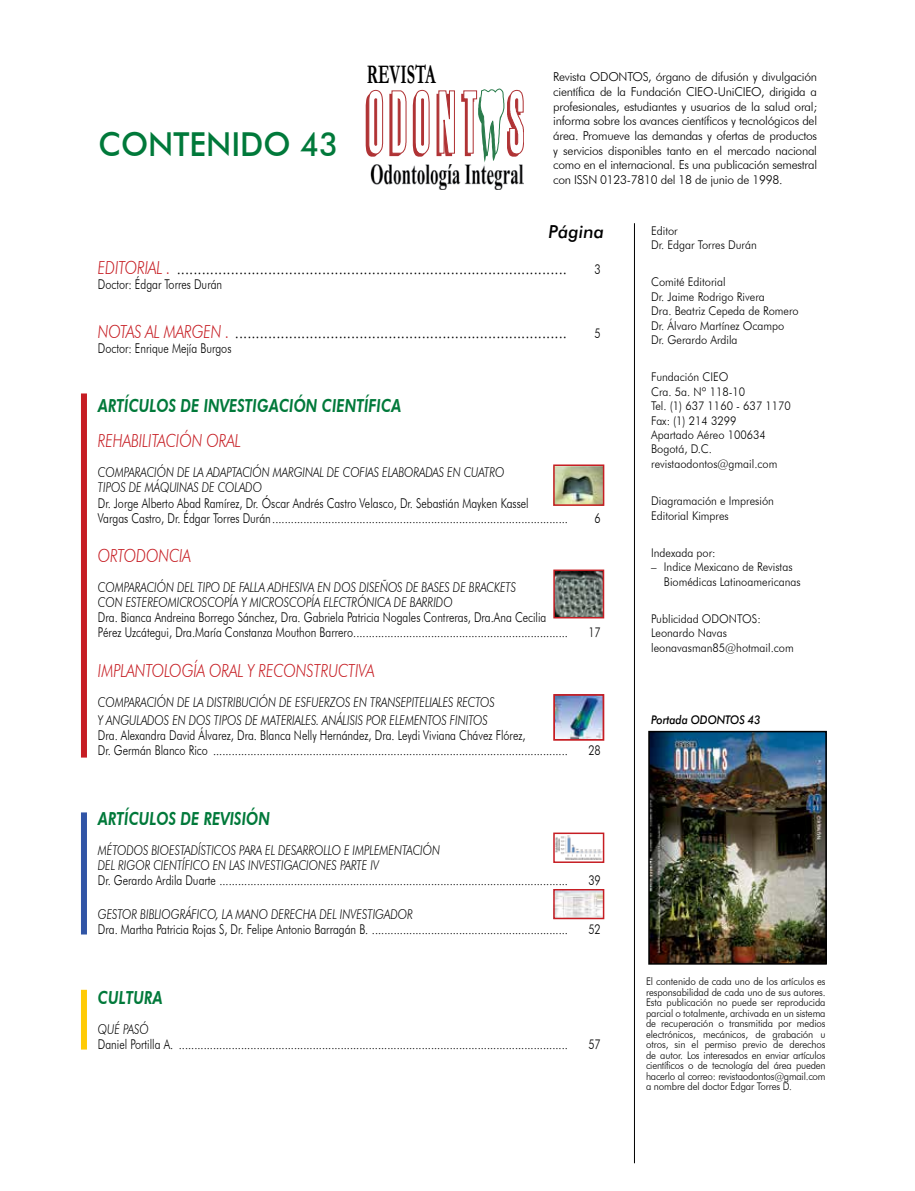
<style>
.page{position:relative;width:915px;height:1191px;background:#fff}
.page>*{position:absolute;margin:0;border:0;box-sizing:border-box;transform-origin:0 0}
.t1{font:500 33px "Futura BT";color:#00793a;scale:.95 1}
.t2{font:700 27px "Garamond";color:#000;scale:.6 1}
.t3{font:300 18px/36.8px "Futura BT";color:#000;scale:.8 1}
.t4{font:italic 800 18px "Futura BT";color:#00793a;scale:.8 1}
.t5{font:italic 300 18px "Futura BT";color:#c61d23;scale:.8 1}
.t6{font:300 13.5px/15px "Futura BT";color:#000;scale:.8 1}
.t7{font:italic 300 13.5px/15px "Futura BT";color:#000;scale:.8 1}
.t8{font:300 12.3px/14.7px "Futura BT";letter-spacing:-.02em;color:#000;text-align:justify}
.t9{font:300 12px/14.4px "Futura BT";color:#000;scale:.92 1}
.t10{font:italic 500 12px "Futura BT";letter-spacing:-.01em;color:#000;scale:.9 1}
.t11{font:300 10.5px/10.5px "Futura BT";letter-spacing:-.015em;color:#000;text-align:justify;scale:.93 1}
.s1{font-weight:500;font-style:italic}
.s2{font-style:italic;color:#c61d23}
</style>
<div class="page">
<img style="left:370px;top:164px;width:153px;height:26px">
<hr style="left:634px;top:223px;width:1px;height:940px;background:#000">
<svg style="left:365px;top:89px;width:158px;height:74px"></svg>
<div style="left:81px;top:393px;width:6px;height:364px;background:#c61d23"></div>
<div style="left:81px;top:812px;width:6px;height:122px;background:#3155a6"></div>
<div style="left:81px;top:989px;width:6px;height:60px;background:#ffcb05"></div>
<img style="left:651px;top:734px;width:172px;height:227px">
<div style="left:648px;top:731px;width:178px;height:233px;border:2px solid #000"></div>
<img style="left:556px;top:572px;width:45px;height:43px">
<div style="left:553px;top:569px;width:51px;height:49px;border:2px solid #c61d23"></div>
<img style="left:556px;top:467px;width:45px;height:36px">
<div style="left:553px;top:464px;width:51px;height:42px;border:2px solid #c61d23"></div>
<img style="left:556px;top:697px;width:45px;height:40px">
<div style="left:553px;top:694px;width:51px;height:46px;border:2px solid #c61d23"></div>
<img style="left:556px;top:892px;width:45px;height:24px">
<div style="left:553px;top:889px;width:51px;height:30px;border:2px solid #c61d23"></div>
<img style="left:556px;top:835px;width:45px;height:25px">
<div style="left:553px;top:832px;width:51px;height:31px;border:2px solid #c61d23"></div>
<h2 class="t2" style="left:367px;top:59px;width:116px">REVISTA</h2>
<p class="t8" style="left:553px;top:69px;width:265px">Revista ODONTOS, órgano de difusión y divulgación científica de la Fundación CIEO-UniCIEO, dirigida a profesionales, estudiantes y usuarios de la salud oral; informa sobre los avances científicos y tecnológicos del área. Promueve las demandas y ofertas de productos y servicios disponibles tanto en el mercado nacional como en el internacional. Es una publicación semestral con ISSN 0123-7810 del 18 de junio de 1998.</p>
<p class="t9" style="left:651px;top:223px;width:116px">Editor<br>Dr. Edgar Torres Durán</p>
<p class="t9" style="left:651px;top:275px;width:162px">Comité Editorial<br>Dr. Jaime Rodrigo Rivera<br>Dra. Beatriz Cepeda de Romero<br>Dr. Álvaro Martínez Ocampo<br>Dr. Gerardo Ardila</p>
<p class="t9" style="left:651px;top:370px;width:153px">Fundación CIEO<br>Cra. 5a. Nº 118-10<br>Tel. (1) 637 1160 - 637 1170<br>Fax: (1) 214 3299<br>Apartado Aéreo 100634<br>Bogotá, D.C. revistaodontos@gmail.com</p>
<p class="t9" style="left:651px;top:493px;width:135px">Diagramación e Impresión<br>Editorial Kimpres</p>
<p class="t9" style="left:651px;top:545px;width:71px">Indexada por:</p>
<p class="t9" style="left:663px;top:560px;width:150px;text-indent:-13px">– Indice Mexicano de Revistas<br>Biomédicas Latinoamericanas</p>
<p class="t9" style="left:651px;top:611px;width:156px">Publicidad ODONTOS:<br>Leonardo Navas leonavasman85@hotmail.com</p>
<h1 class="t1" style="left:99px;top:124px;width:253px">CONTENIDO 43</h1>
<h3 class="t3" style="left:98px;top:213px;width:634px;text-indent:450px"><span class="s1">Página<br></span><span class="s2">EDITORIAL .</span> ..............................................................................................</h3>
<p class="t6" style="left:594px;top:262px;width:9px">3</p>
<p class="t6" style="left:98px;top:277px;width:157px">Doctor: Édgar Torres Durán</p>
<h3 class="t3" style="left:98px;top:313px;width:587px"><span class="s2">NOTAS AL MARGEN .</span> ................................................................................</h3>
<p class="t6" style="left:594px;top:326px;width:9px">5</p>
<p class="t6" style="left:98px;top:341px;width:168px">Doctor: Enrique Mejía Burgos</p>
<h3 class="t4" style="left:98px;top:395px;width:381px">ARTÍCULOS DE INVESTIGACIÓN CIENTÍFICA</h3>
<h3 class="t5" style="left:98px;top:430px;width:180px">REHABILITACIÓN ORAL</h3>
<p class="t7" style="left:98px;top:465px;width:509px">COMPARACIÓN DE LA ADAPTACIÓN MARGINAL DE COFIAS ELABORADAS EN CUATRO<br>TIPOS DE MÁQUINAS DE COLADO</p>
<p class="t6" style="left:98px;top:495px;width:589px">Dr. Jorge Alberto Abad Ramírez, Dr. Óscar Andrés Castro Velasco, Dr. Sebastián Mayken Kassel<br>Vargas Castro, Dr. Édgar Torres Durán ...............................................................................................</p>
<p class="t6" style="left:594px;top:510px;width:9px">6</p>
<h3 class="t5" style="left:98px;top:544px;width:118px">ORTODONCIA</h3>
<p class="t7" style="left:98px;top:579px;width:524px">COMPARACIÓN DEL TIPO DE FALLA ADHESIVA EN DOS DISEÑOS DE BASES DE BRACKETS<br>CON ESTEREOMICROSCOPÍA Y MICROSCOPÍA ELECTRÓNICA DE BARRIDO</p>
<p class="t6" style="left:98px;top:609px;width:589px">Dra. Bianca Andreina Borrego Sánchez, Dra. Gabriela Patricia Nogales Contreras, Dra.Ana Cecilia<br>Pérez Uzcátegui, Dra.María Constanza Mouthon Barrero.....................................................................</p>
<p class="t6" style="left:588px;top:624px;width:17px">17</p>
<h3 class="t5" style="left:98px;top:659px;width:347px">IMPLANTOLOGÍA ORAL Y RECONSTRUCTIVA</h3>
<p class="t7" style="left:98px;top:692px;width:497px;line-height:18.8px">COMPARACIÓN DE LA DISTRIBUCIÓN DE ESFUERZOS EN TRANSEPITELIALES RECTOS<br>Y ANGULADOS EN DOS TIPOS DE MATERIALES. ANÁLISIS POR ELEMENTOS FINITOS</p>
<p class="t6" style="left:98px;top:728px;width:589px">Dra. Alexandra David Álvarez, Dra. Blanca Nelly Hernández, Dra. Leydi Viviana Chávez Flórez,<br>Dr. Germán Blanco Rico ..................................................................................................................</p>
<p class="t6" style="left:588px;top:743px;width:17px">28</p>
<h3 class="t4" style="left:98px;top:807px;width:217px">ARTÍCULOS DE REVISIÓN</h3>
<p class="t7" style="left:98px;top:842px;width:429px">MÉTODOS BIOESTADÍSTICOS PARA EL DESARROLLO E IMPLEMENTACIÓN<br>DEL RIGOR CIENTÍFICO EN LAS INVESTIGACIONES PARTE IV</p>
<p class="t6" style="left:98px;top:872px;width:589px">Dr. Gerardo Ardila Duarte ................................................................................................................</p>
<p class="t6" style="left:588px;top:872px;width:17px">39</p>
<p class="t7" style="left:98px;top:906px;width:20px">GESTOR</p>
<p class="t7" style="left:140px;top:906px;width:9px">BIBLIOGRÁFICO</p>
<p class="t7" style="left:216px;top:906px;width:36px">, LA MANO</p>
<p class="t7" style="left:271px;top:906px;width:9px">DERECHA</p>
<p class="t7" style="left:319px;top:906px;width:34px">DEL INVESTIGADOR</p>
<p class="t6" style="left:98px;top:921px;width:589px">Dra. Martha Patricia Rojas S, Dr. Felipe Antonio Barragán B. ...............................................................</p>
<p class="t6" style="left:588px;top:921px;width:17px">52</p>
<h3 class="t4" style="left:98px;top:986px;width:25px">CULTURA</h3>
<p class="t7" style="left:98px;top:1021px;width:41px">QUÉ PASÓ</p>
<p class="t6" style="left:98px;top:1036px;width:589px">Daniel Portilla A. .............................................................................................................................</p>
<p class="t6" style="left:588px;top:1036px;width:17px">57</p>
<p class="t10" style="left:651px;top:712px;width:123px">Portada ODONTOS 43</p>
<p class="t11" style="left:645px;top:976px;width:194px">El contenido de cada uno de los artículos es responsabilidad de cada uno de sus autores.<br>Esta publicación no puede ser reproducida parcial o totalmente, archivada en un sistema de recuperación o transmitida por medios electrónicos, mecánicos, de grabación u otros, sin el permiso previo de derechos de autor. Los interesados en enviar artículos científicos o de tecnología del área pueden hacerlo al correo: revistaodontos@gmail.com a nombre del doctor Edgar Torres D.</p>
</div>
